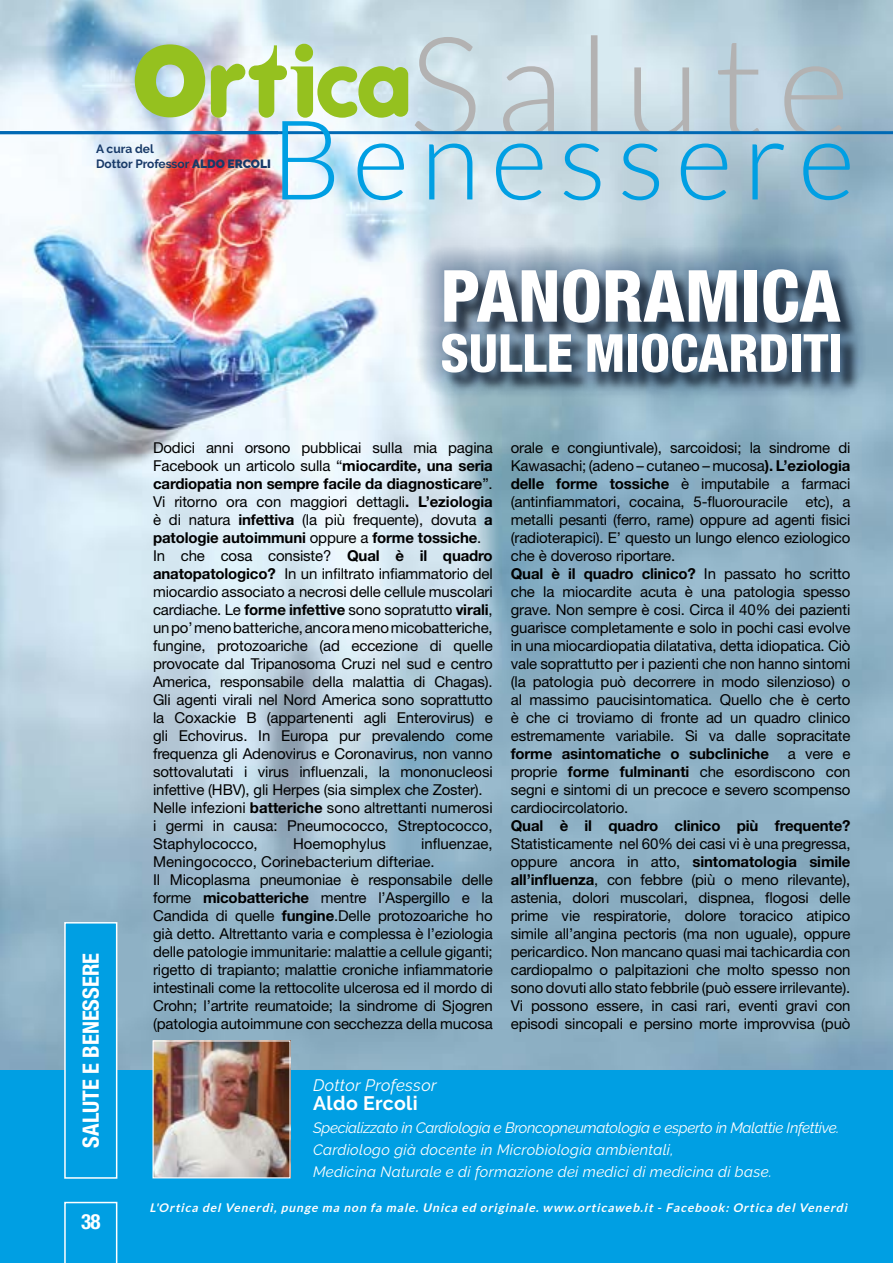
<style>
.page{position:relative;width:893px;height:1263px;background:#fff}
.page>*{position:absolute;margin:0;border:0;box-sizing:border-box;transform-origin:0 0}
.t1{font:300 110.55px "Lato";letter-spacing:.1em;color:#009fe3}
.t2{font:800 condensed 72px "Helvetica Neue LT Std";color:#fff}
.t3{font:800 condensed 52.5px "Helvetica Neue LT Std";color:#fff}
.t4{font:700 condensed 22.5px "Helvetica Neue LT Std";color:#fff}
.t5{font:700 condensed 21px "Helvetica Neue LT Std";color:#fff}
.t6{font:700 19.5px "Raleway";letter-spacing:.02em;color:#fff}
.t7{font:italic 16.5px "Raleway";letter-spacing:.02em;color:#fff}
.t8{font:15px/18px "Helvetica Neue LT Std";letter-spacing:-.01em;color:#000}
.t9{font:italic 15px/22.2px "Raleway";letter-spacing:.015em;color:#fff}
.t10{font:700 15px "Helvetica Neue LT Std";letter-spacing:-.01em;color:#000}
.t11{font:italic 700 12px "Lato";color:#fff}
.t12{font:700 12px/15px "Raleway";color:#183a68}
.s1{font-weight:900}
.s2{font-weight:700}
</style>
<div class="page">
<img style="left:0;top:0;width:893px;height:1070px">
<div style="left:0;top:1070px;width:893px;height:193px;background:#009fe3"></div>
<svg style="left:64px;top:1202px;width:53px;height:61px"></svg>
<img style="left:154px;top:1042px;width:135px;height:134px">
<div style="left:152px;top:1040px;width:139px;height:138px;border:1px solid #fff"></div>
<svg style="left:415px;top:35px;width:428px;height:96px;background:#c4d5de"></svg>
<hr style="left:0;top:131px;width:893px;height:3px;background:#0069b4">
<svg style="left:211px;top:44px;width:197px;height:74px;background:#bdd896"></svg>
<svg style="left:135px;top:44px;width:70px;height:73px;background:#a4c562"></svg>
<div style="left:65px;top:923px;width:52px;height:255px;background:#009fe3"></div>
<div style="left:64px;top:922px;width:53px;height:257px;border:2px solid #fff"></div>
<div style="left:417px;top:243px;width:450px;height:156px;background:#183a68;opacity:.75"></div>
<p class="t12" style="left:96px;top:141px;width:176px">A cura del<br>Dottor Professor <span class="s1">ALDO ERCOLI</span></p>
<h1 class="t1" style="left:271px;top:100px;width:586px">Benessere</h1>
<h2 class="t2" style="left:441px;top:251px;width:402px">PANORAMICA</h2>
<h3 class="t3" style="left:441px;top:321px;width:404px">SULLE MIOCARDITI</h3>
<h3 class="t4" style="left:77px;top:1148px;width:196px;rotate:-90deg">SALUTE E BENESSERE</h3>
<h3 class="t5" style="left:81px;top:1209px;width:21px">38</h3>
<p class="t8" style="left:153px;top:439px;width:341px">Dodici anni orsono pubblicai sulla mia pagina Facebook un articolo sulla “<span class="s2">miocardite, una seria cardiopatia non sempre facile da diagnosticare</span>”.<br>Vi ritorno ora con maggiori dettagli<span class="s2">. L’eziologia </span>è di natura <span class="s2">infettiva</span> (la più frequente), dovuta <span class="s2">a patologie autoimmuni</span> oppure a <span class="s2">forme tossiche</span>.<br>In che cosa consiste? <span class="s2">Qual è il quadro anatopatologico?</span> In un infiltrato infiammatorio del miocardio associato a necrosi delle cellule muscolari cardiache. Le <span class="s2">forme infettive</span> sono sopratutto <span class="s2">virali</span>, un po’ meno batteriche, ancora meno micobatteriche, fungine, protozoariche (ad eccezione di quelle provocate dal Tripanosoma Cruzi nel sud e centro America, responsabile della malattia di Chagas).<br>Gli agenti virali nel Nord America sono soprattutto la Coxackie B (appartenenti agli Enterovirus) e gli Echovirus. In Europa pur prevalendo come frequenza gli Adenovirus e Coronavirus, non vanno sottovalutati i virus influenzali, la mononucleosi infettive (HBV), gli Herpes (sia simplex che Zoster).<br>Nelle infezioni <span class="s2">batteriche</span> sono altrettanti numerosi i germi in causa: Pneumococco, Streptococco, Staphylococco,</p>
<p class="t8" style="left:153px;top:835px;width:341px;text-indent:268px">influenzae, Meningococco, Corinebacterium difteriae.<br>Il Micoplasma pneumoniae è responsabile delle forme <span class="s2">micobatteriche</span> mentre l’Aspergillo e la Candida di quelle <span class="s2">fungine</span>.Delle protozoariche ho già detto. Altrettanto varia e complessa è l’eziologia delle patologie immunitarie: malattie a cellule giganti; rigetto di trapianto; malattie croniche infiammatorie intestinali come la rettocolite ulcerosa ed il mordo di Crohn; l’artrite reumatoide; la sindrome di Sjogren (patologia autoimmune con secchezza della mucosa</p>
<p class="t8" style="left:293px;top:835px;width:94px">Hoemophylus</p>
<p class="t8" style="left:511px;top:439px;width:341px">orale e congiuntivale), sarcoidosi; la sindrome di Kawasachi; (adeno – cutaneo – mucosa<span class="s2">). L’eziologia delle forme tossiche</span> è imputabile a farmaci (antinfiammatori, cocaina, 5-fluorouracile etc), a metalli pesanti (ferro, rame) oppure ad agenti fisici (radioterapici). E’ questo un lungo elenco eziologico che è doveroso riportare.<br><span class="s2">Qual è il quadro clinico?</span> In passato ho scritto che la miocardite acuta è una patologia spesso grave. Non sempre è cosi. Circa il 40% dei pazienti guarisce completamente e solo in pochi casi evolve in una miocardiopatia dilatativa, detta idiopatica. Ciò vale soprattutto per i pazienti che non hanno sintomi (la patologia può decorrere in modo silenzioso) o al massimo paucisintomatica. Quello che è certo è che ci troviamo di fronte ad un quadro clinico estremamente variabile. Si va dalle sopracitate</p>
<p class="t10" style="left:511px;top:745px;width:260px">forme asintomatiche o subcliniche</p>
<p class="t8" style="left:511px;top:745px;width:341px;text-align:justify;text-indent:277px">a vere e proprie <span class="s2">forme fulminanti</span> che esordiscono con segni e sintomi di un precoce e severo scompenso cardiocircolatorio.</p>
<p class="t10" style="left:511px;top:817px;width:341px">Qual è il quadro clinico più frequente?</p>
<p class="t8" style="left:511px;top:835px;width:341px;text-align:justify">Statisticamente nel 60% dei casi vi è una pregressa, oppure ancora in atto, <span class="s2">sintomatologia simile all’influenza</span>, con febbre (più o meno rilevante), astenia, dolori muscolari, dispnea, flogosi delle prime vie respiratorie, dolore toracico atipico simile all’angina pectoris (ma non uguale), oppure pericardico. Non mancano quasi mai tachicardia con cardiopalmo o palpitazioni che molto spesso non sono dovuti allo stato febbrile (può essere irrilevante).<br>Vi possono essere, in casi rari, eventi gravi con episodi sincopali e persino morte improvvisa (può</p>
<p class="t7" style="left:313px;top:1075px;width:125px">Dottor Professor</p>
<h3 class="t6" style="left:313px;top:1092px;width:106px">Aldo Ercoli</h3>
<p class="t9" style="left:313px;top:1116px;width:528px">Specializzato in Cardiologia e Broncopneumatologia e esperto in Malattie Infettive.<br>Cardiologo già docente in Microbiologia ambientali,<br>Medicina Naturale e di formazione dei medici di medicina di base.</p>
<p class="t11" style="left:150px;top:1201px;width:702px">L'Ortica del Venerdì, punge ma non fa male. Unica ed originale. www.orticaweb.it - Facebook: Ortica del Venerdì</p>
</div>
